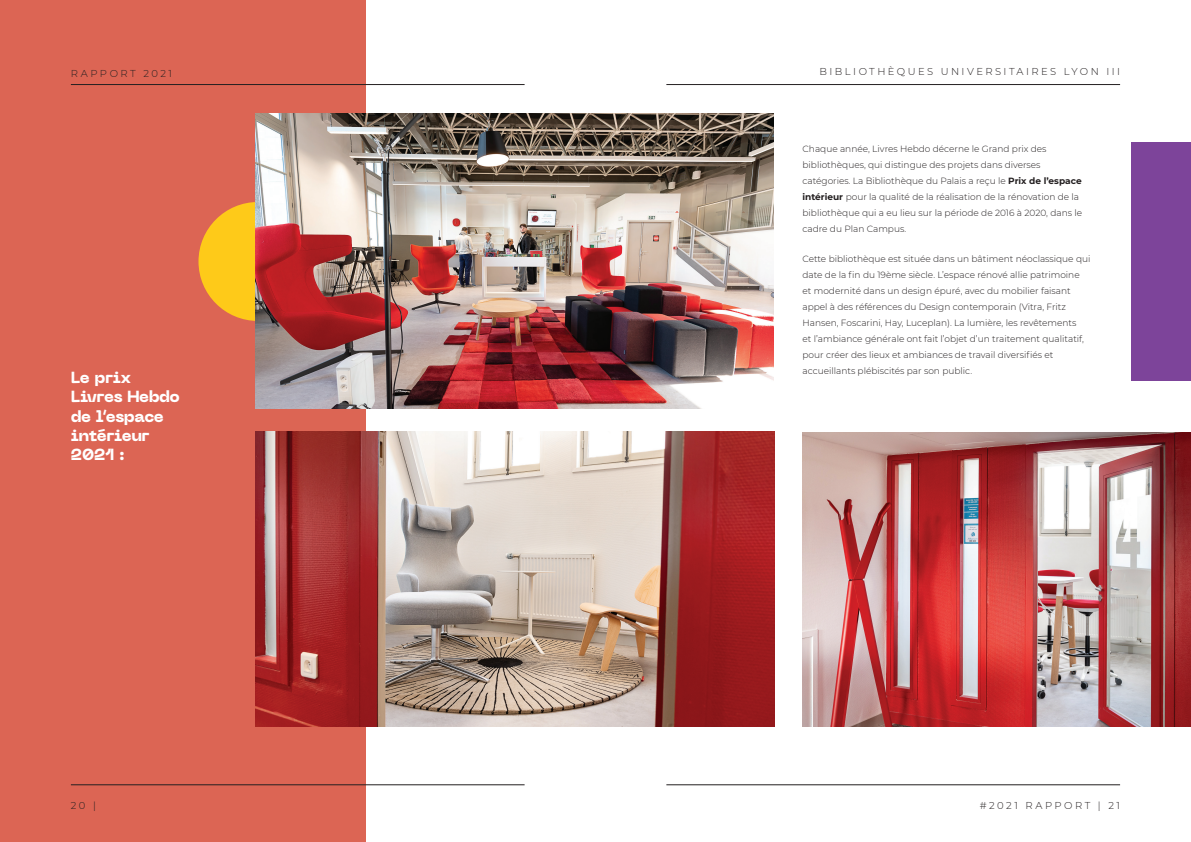
<style>
.page{position:relative;width:1191px;height:842px;background:#fff}
.page>*{position:absolute;margin:0;border:0;box-sizing:border-box;transform-origin:0 0}
.t1{font:800 16px/19.2px "Neue Machina";letter-spacing:-.03em;color:#fff}
.t2{font:300 10px "Montserrat";letter-spacing:.245em;color:#231f20}
.t3{font:300 9px/16px "Montserrat";color:#231f20}
.s1{font-weight:700}
</style>
<div class="page">
<div style="left:0;top:0;width:366px;height:842px;background:#dc6554"></div>
<div style="left:198px;top:202px;width:119px;height:119px;background:#feca19;border-radius:59px"></div>
<img style="left:255px;top:113px;width:518px;height:295px">
<img style="left:255px;top:432px;width:519px;height:294px">
<img style="left:802px;top:432px;width:389px;height:294px">
<hr style="left:71px;top:784px;width:453px;height:1px;background:#231f20">
<hr style="left:666px;top:784px;width:454px;height:1px;background:#231f20">
<hr style="left:71px;top:84px;width:453px;height:1px;background:#231f20">
<hr style="left:666px;top:84px;width:454px;height:1px;background:#231f20">
<div style="left:1131px;top:142px;width:60px;height:239px;background:#7d449a"></div>
<p class="t2" style="left:71px;top:66px;width:103px">RAPPORT 2021</p>
<p class="t2" style="left:819px;top:65px;width:302px">BIBLIOTHÈQUES UNIVERSITAIRES LYON III</p>
<h1 class="t1" style="left:71px;top:368px;width:111px">Le prix<br>Livres Hebdo de l’espace intérieur<br>2021 :</h1>
<p class="t3" style="left:802px;top:141px;width:281px">Chaque année, Livres Hebdo décerne le Grand prix des bibliothèques, qui distingue des projets dans diverses catégories. La Bibliothèque du Palais a reçu le <span class="s1">Prix de l’espace intérieur</span> pour la qualité de la réalisation de la rénovation de la bibliothèque qui a eu lieu sur la période de 2016 à 2020, dans le cadre du Plan Campus.</p>
<p class="t3" style="left:802px;top:251px;width:289px">Cette bibliothèque est située dans un bâtiment néoclassique qui date de la fin du 19ème siècle. L’espace rénové allie patrimoine et modernité dans un design épuré, avec du mobilier faisant appel à des références du Design contemporain (Vitra, Fritz Hansen, Foscarini, Hay, Luceplan). La lumière, les revêtements<br>et l’ambiance générale ont fait l’objet d’un traitement qualitatif, pour créer des lieux et ambiances de travail diversifiés et accueillants plébiscités par son public.</p>
<p class="t2" style="left:71px;top:798px;width:27px">20 |</p>
<p class="t2" style="left:979px;top:798px;width:142px">#2021 RAPPORT | 21</p>
</div>
